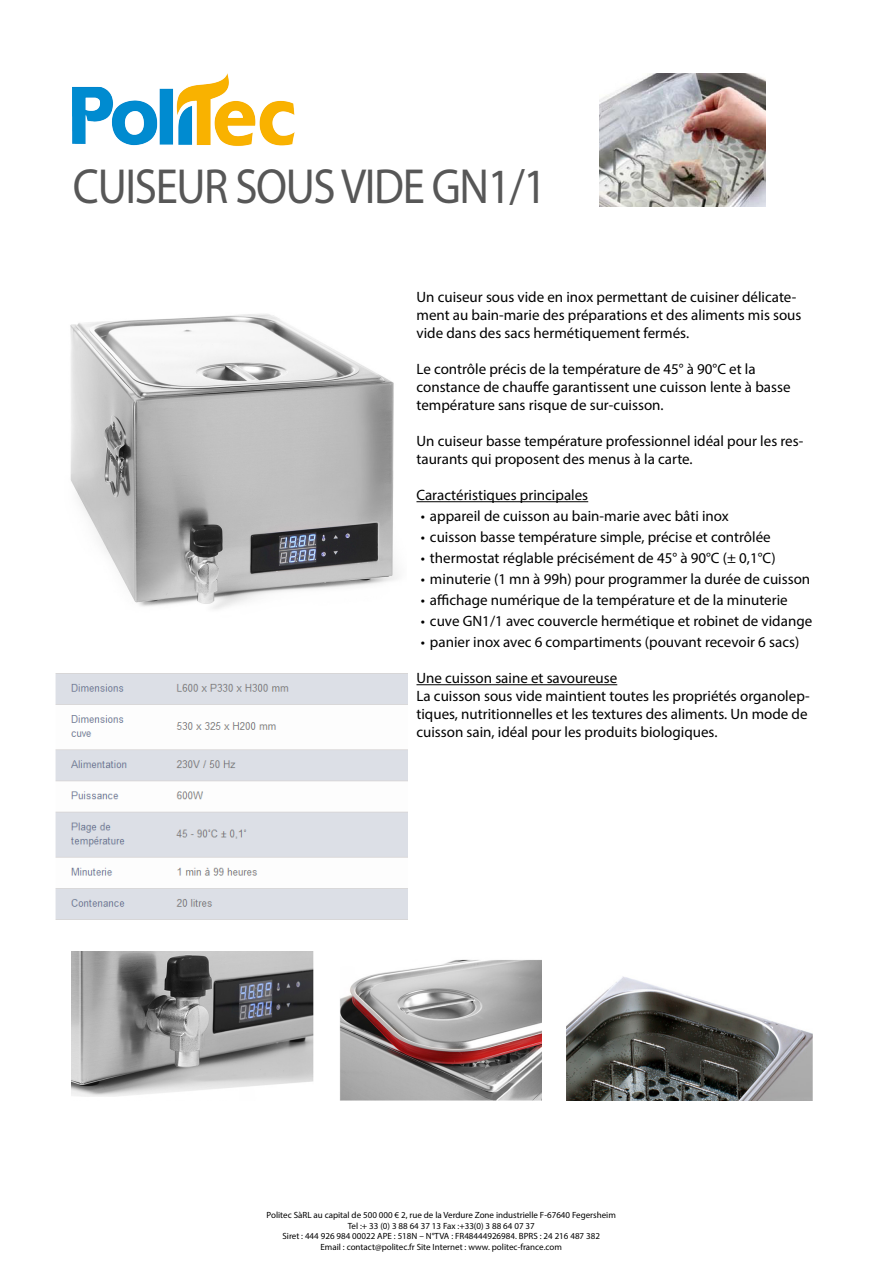
<style>
.page{position:relative;width:893px;height:1263px;background:#fff}
.page>*{position:absolute;margin:0;border:0;box-sizing:border-box;transform-origin:0 0}
.t1{font:49.5px "Myriad Pro";letter-spacing:-.03em;color:#575757;scale:.91 1}
.t2{font:15px/18px "Myriad Pro";color:#000}
.t3{font:9px "Myriad Pro";color:#000}
</style>
<div class="page">
<img style="left:70px;top:314px;width:328px;height:295px">
<img style="left:73px;top:73px;width:221px;height:73px">
<hr style="left:416px;top:501px;width:172px;height:1px;background:#000">
<hr style="left:416px;top:684px;width:201px;height:1px;background:#000">
<img style="left:600px;top:73px;width:166px;height:133px">
<img style="left:55px;top:673px;width:353px;height:246px">
<img style="left:71px;top:951px;width:242px;height:146px">
<img style="left:340px;top:959px;width:201px;height:141px">
<img style="left:566px;top:976px;width:247px;height:124px">
<p class="t1" style="left:73px;top:156px;width:522px">CUISEUR SOUS VIDE GN1/1</p>
<p class="t2" style="left:416px;top:288px;width:386px">Un cuiseur sous vide en inox permettant de cuisiner délicate&shy;ment au bain-marie des préparations et des aliments mis sous vide dans des sacs hermétiquement fermés.</p>
<p class="t2" style="left:416px;top:360px;width:375px">Le contrôle précis de la température de 45° à 90°C et la constance de chauffe garantissent une cuisson lente à basse température sans risque de sur-cuisson.</p>
<p class="t2" style="left:416px;top:432px;width:388px">Un cuiseur basse température professionnel idéal pour les res&shy;taurants qui proposent des menus à la carte.</p>
<p class="t2" style="left:416px;top:486px;width:173px">Caractéristiques principales</p>
<p class="t2" style="left:421px;top:507px;width:309px">• appareil de cuisson au bain-marie avec bâti inox</p>
<p class="t2" style="left:421px;top:528px;width:351px">• cuisson basse température simple, précise et contrôlée</p>
<p class="t2" style="left:421px;top:549px;width:356px">• thermostat réglable précisément de 45° à 90°C (± 0,1°C)</p>
<p class="t2" style="left:421px;top:570px;width:391px">• minuterie (1 mn à 99h) pour programmer la durée de cuisson</p>
<p class="t2" style="left:421px;top:591px;width:368px">• affichage numérique de la température et de la minuterie</p>
<p class="t2" style="left:421px;top:612px;width:393px">• cuve GN1/1 avec couvercle hermétique et robinet de vidange</p>
<p class="t2" style="left:421px;top:633px;width:380px">• panier inox avec 6 compartiments (pouvant recevoir 6 sacs)</p>
<p class="t2" style="left:416px;top:669px;width:202px">Une cuisson saine et savoureuse</p>
<p class="t2" style="left:416px;top:687px;width:395px">La cuisson sous vide maintient toutes les propriétés organolep&shy;tiques, nutritionnelles et les textures des aliments. Un mode de cuisson sain, idéal pour les produits biologiques.</p>
<p class="t3" style="left:267px;top:1209px;width:351px">Politec SàRL au capital de 500 000 € 2, rue de la Verdure Zone industrielle F-67640 Fegersheim</p>
<p class="t3" style="left:348px;top:1220px;width:189px">Tel :+ 33 (0) 3 88 64 37 13 Fax :+33(0) 3 88 64 07 37</p>
<p class="t3" style="left:282px;top:1231px;width:319px">Siret : 444 926 984 00022 APE : 518N – N°TVA : FR48444926984. BPRS : 24 216 487 382</p>
<p class="t3" style="left:321px;top:1242px;width:243px">Email : contact@politec.fr Site Internet : www. politec-france.com</p>
</div>
